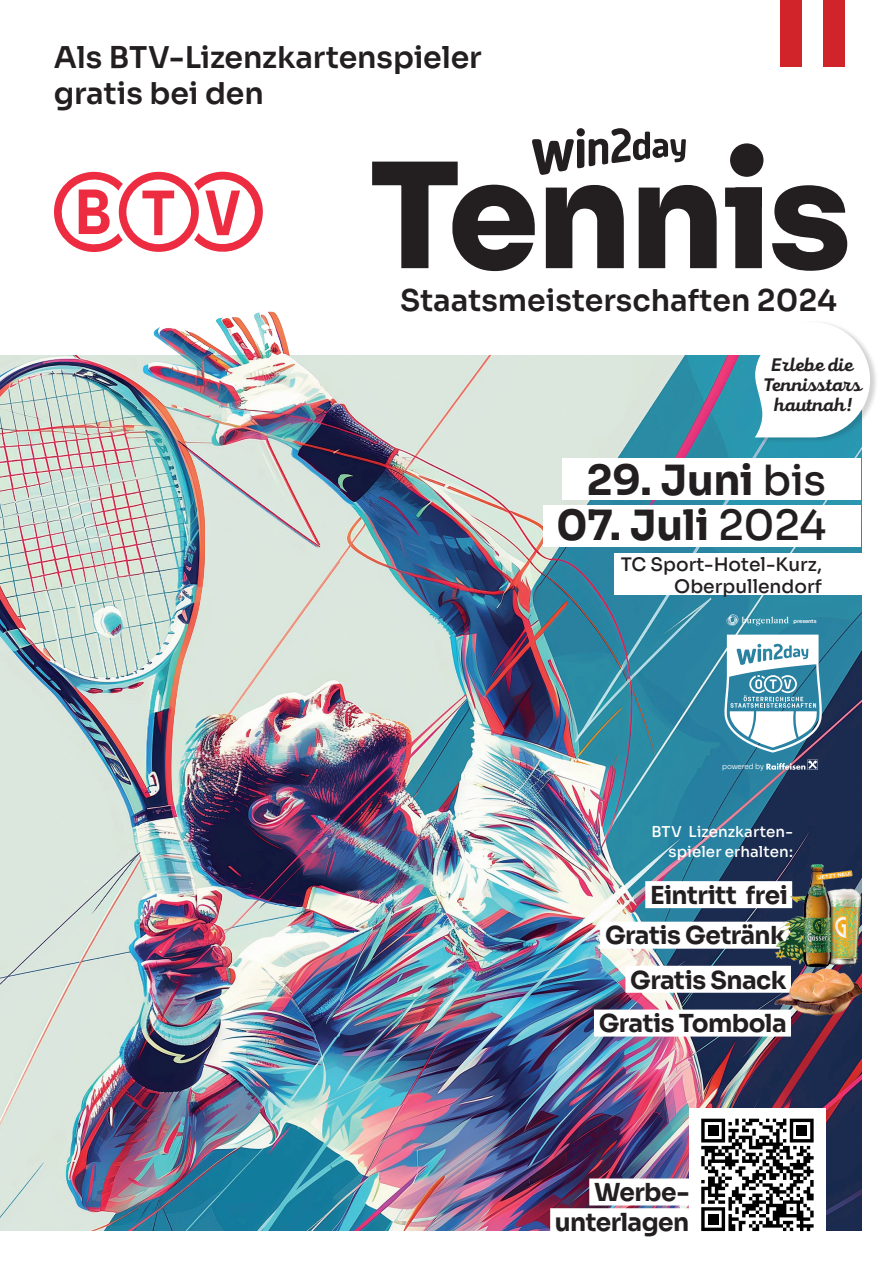
<style>
.page{position:relative;width:893px;height:1263px;background:#fff}
.page>*{position:absolute;margin:0;border:0;box-sizing:border-box;transform-origin:0 0}
.t1{font:41.55px "Sora";letter-spacing:-.01em;color:#231f20}
.t2{font:30px/35.4px "Sora";color:#231f20}
.t3{font:24.75px/29.7px "Sora";letter-spacing:-.02em;color:#231f20;text-align:right}
.t4{font:700 18.9px/20.1px "Mixa";color:#231f20;text-align:center}
.t5{font:500 18.6px/22.4px "Sora";color:#231f20;text-align:right}
.t6{font:500 15px/20.4px "Sora";letter-spacing:.005em;color:#fff;text-align:right}
.t7{font:300 7.5px "Sora";letter-spacing:-.025em;color:#fff}
.t8{font:5.25px "Sora";letter-spacing:-.02em;color:#fff}
.s1{font-weight:500}
</style>
<div class="page">
<img style="left:0;top:355px;width:861px;height:876px">
<div style="left:589px;top:1178px;width:105px;height:27px;background:#fff"></div>
<div style="left:550px;top:1208px;width:144px;height:27px;background:#fff"></div>
<svg style="left:372px;top:162px;width:475px;height:109px"></svg>
<svg style="left:531px;top:128px;width:155px;height:47px"></svg>
<div style="left:730px;top:143px;width:33px;height:34px;background:#231f20;border-radius:50%"></div>
<div style="left:780px;top:0;width:22px;height:66px;background:#d1232a"></div>
<div style="left:823px;top:0;width:22px;height:66px;background:#d1232a"></div>
<img style="left:0;top:311px;width:340px;height:725px">
<div style="left:689px;top:1108px;width:136px;height:136px;background:#fff"></div>
<svg style="left:701px;top:1119px;width:113px;height:112px"></svg>
<svg style="left:54px;top:172px;width:209px;height:80px"></svg>
<div style="left:562px;top:458px;width:299px;height:42px;background:#fff"></div>
<div style="left:543px;top:505px;width:318px;height:42px;background:#fff"></div>
<div style="left:614px;top:553px;width:247px;height:42px;background:#fff"></div>
<div style="left:645px;top:881px;width:147px;height:27px;background:#fff"></div>
<div style="left:600px;top:922px;width:190px;height:27px;background:#fff"></div>
<img style="left:710px;top:853px;width:152px;height:113px">
<div style="left:625px;top:966px;width:166px;height:27px;background:#fff"></div>
<div style="left:594px;top:1009px;width:197px;height:27px;background:#fff"></div>
<img style="left:764px;top:954px;width:99px;height:75px">
<div style="left:755px;top:320px;width:123px;height:123px;background:#231f20;opacity:.2"></div>
<svg style="left:752px;top:322px;width:118px;height:115px"></svg>
<svg style="left:724px;top:635px;width:98px;height:117px"></svg>
<svg style="left:726px;top:614px;width:63px;height:12px"></svg>
<svg style="left:766px;top:759px;width:52px;height:11px"></svg>
<p class="t2" style="left:54px;top:37px;width:429px">Als BTV-Lizenzkartenspieler gratis bei den</p>
<p class="t2" style="left:400px;top:280px;width:438px">Staatsmeisterschaften 2024</p>
<p class="t4" style="left:763px;top:354px;width:102px">Erlebe die<br>Tennisstars hautnah!</p>
<h1 class="t1" style="left:586px;top:446px;width:241px">29. Juni <span class="s1">bis</span></h1>
<h1 class="t1" style="left:556px;top:491px;width:271px">07. Juli <span class="s1">2024</span></h1>
<p class="t5" style="left:621px;top:551px;width:203px">TC Sport-Hotel-Kurz,<br>Oberpullendorf</p>
<p class="t8" style="left:794px;top:617px;width:24px">presents</p>
<p class="t7" style="left:722px;top:761px;width:43px">powered by</p>
<p class="t6" style="left:651px;top:820px;width:143px">BTV Lizenzkarten&shy;spieler erhalten:</p>
<p class="t3" style="left:605px;top:872px;width:184px;line-height:40.5px">Eintritt frei<br>Gratis Getränk</p>
<p class="t3" style="left:599px;top:955px;width:190px;line-height:43.8px">Gratis Snack<br>Gratis Tombola</p>
<p class="t3" style="left:555px;top:1175px;width:136px">Werbe&shy;unterlagen</p>
</div>
